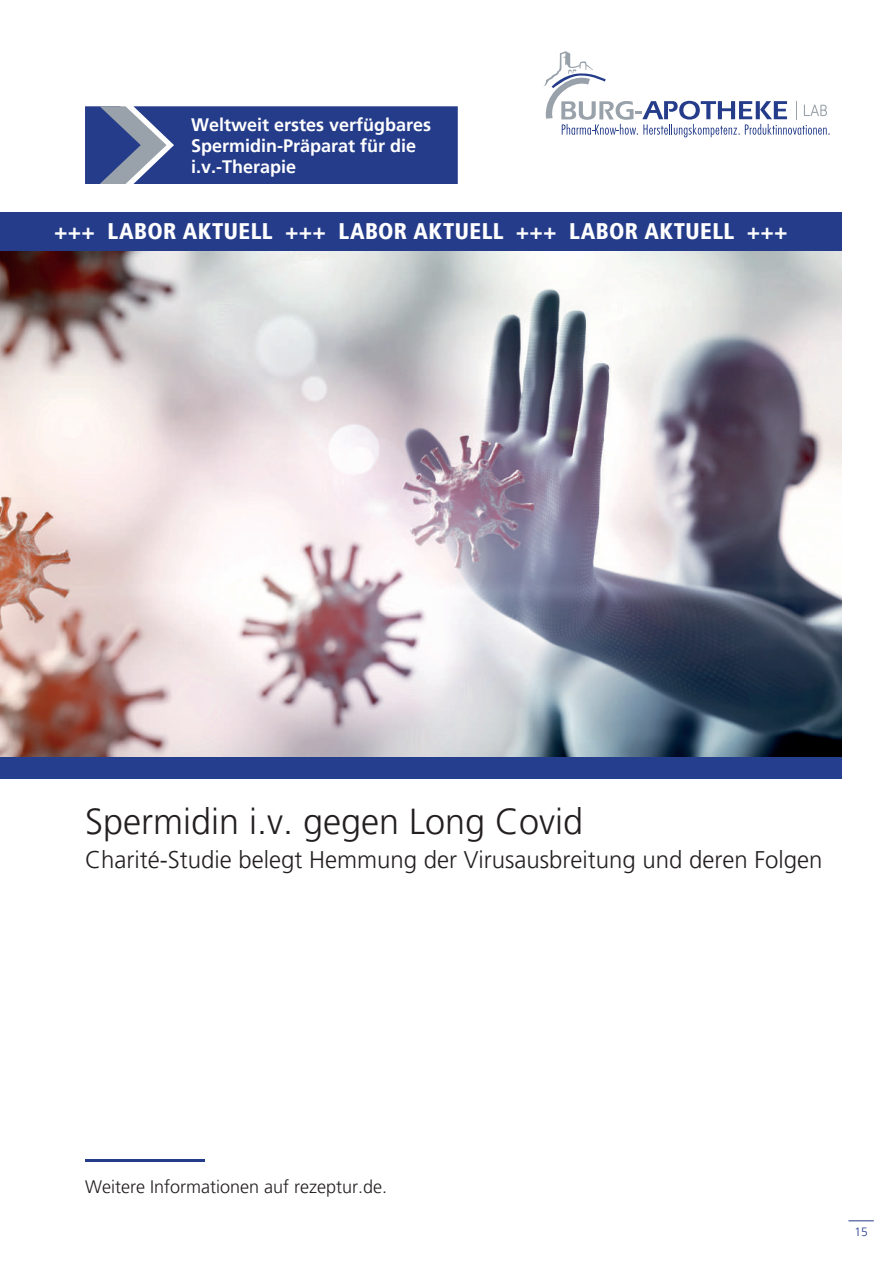
<style>
.page{position:relative;width:893px;height:1263px;background:#fff}
.page>*{position:absolute;margin:0;border:0;box-sizing:border-box;transform-origin:0 0}
.t1{font:300 36px "Frutiger LT Pro";color:#231f20}
.t2{font:300 24px "Frutiger LT Pro";color:#231f20}
.t3{font:900 condensed 22.5px "Frutiger LT Pro";letter-spacing:.02em;color:#fff}
.t4{font:700 18px/21px "Frutiger LT Pro";color:#fff}
.t5{font:300 18px "Frutiger LT Pro";color:#231f20}
.t6{font:300 12px "Frutiger LT Pro";color:#253c8a}
</style>
<div class="page">
<svg style="left:849px;top:1220px;width:24px;height:1px"></svg>
<svg style="left:543px;top:51px;width:287px;height:86px"></svg>
<hr style="left:85px;top:1160px;width:120px;height:2px;background:#253c8a">
<img style="left:0;top:251px;width:842px;height:506px">
<div style="left:0;top:757px;width:842px;height:21px;background:#253f8e"></div>
<svg style="left:85px;top:106px;width:373px;height:78px;background:#32478f"></svg>
<div style="left:0;top:213px;width:842px;height:38px;background:#253c8a"></div>
<p class="t4" style="left:191px;top:114px;width:242px">Weltweit erstes verfügbares<br>Spermidin-Präparat für die i.v.-Therapie</p>
<p class="t3" style="left:54px;top:218px;width:735px">+++ LABOR AKTUELL +++ LABOR AKTUELL +++ LABOR AKTUELL +++</p>
<h1 class="t1" style="left:85px;top:800px;width:500px">Spermidin i.v. gegen Long Covid</h1>
<h2 class="t2" style="left:85px;top:846px;width:739px">Charité-Studie belegt Hemmung der Virusausbreitung und deren Folgen</h2>
<p class="t5" style="left:85px;top:1176px;width:304px">Weitere Informationen auf rezeptur.de.</p>
<p class="t6" style="left:854px;top:1225px;width:15px">15</p>
</div>
